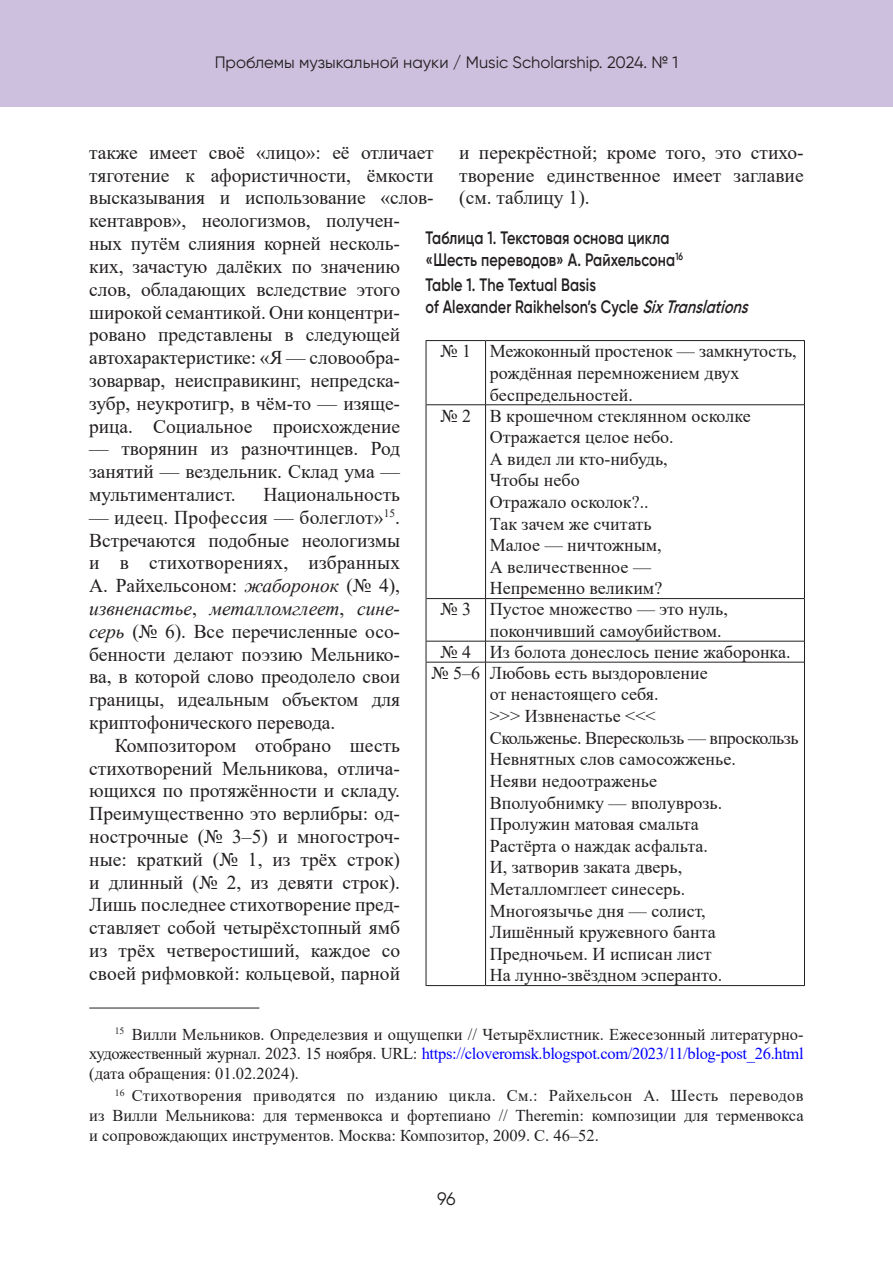
<style>
.page{position:relative;width:893px;height:1263px;background:#fff}
.page>*{position:absolute;margin:0;border:0;box-sizing:border-box;transform-origin:0 0}
.Текст{font:19.5px/22.8px "Times New Roman";letter-spacing:-.005em;color:#231f20;text-align:justify}
.Таблица{font:18px/21.6px "Times New Roman";color:#231f20}
.Таблица_назв{font:600 18px/21.6px "Gilroy";letter-spacing:.01em;color:#231f20;scale:.8 1}
.Таблица-2{font:18px "Times New Roman";letter-spacing:-.025em;color:#231f20}
.t1{font:18px "Gilroy";color:#231f20}
.Примечание{font:16.5px/19.8px "Times New Roman";color:#231f20;text-align:justify}
.t2{font:16.5px "Gilroy";color:#231f20}
.s1{font-style:italic}
.s2{color:#00f}
</style>
<div class="page">
<div style="left:0;top:0;width:893px;height:107px;background:#ccc0de"></div>
<hr style="left:485px;top:341px;width:1px;height:64px;background:#231f20">
<hr style="left:426px;top:404px;width:60px;height:1px;background:#231f20">
<hr style="left:486px;top:404px;width:318px;height:1px;background:#231f20">
<hr style="left:485px;top:405px;width:1px;height:193px;background:#231f20">
<hr style="left:426px;top:598px;width:60px;height:1px;background:#231f20">
<hr style="left:486px;top:598px;width:318px;height:1px;background:#231f20">
<hr style="left:485px;top:599px;width:1px;height:42px;background:#231f20">
<hr style="left:426px;top:641px;width:60px;height:1px;background:#231f20">
<hr style="left:486px;top:641px;width:318px;height:1px;background:#231f20">
<svg style="left:485px;top:641px;width:1px;height:21px"></svg>
<hr style="left:426px;top:662px;width:60px;height:1px;background:#231f20">
<hr style="left:486px;top:662px;width:318px;height:1px;background:#231f20">
<hr style="left:485px;top:662px;width:1px;height:323px;background:#231f20">
<hr style="left:426px;top:340px;width:60px;height:1px;background:#231f20">
<hr style="left:426px;top:341px;width:1px;height:64px;background:#231f20">
<hr style="left:486px;top:340px;width:319px;height:1px;background:#231f20">
<hr style="left:804px;top:341px;width:1px;height:64px;background:#231f20">
<hr style="left:426px;top:405px;width:1px;height:194px;background:#231f20">
<hr style="left:804px;top:405px;width:1px;height:194px;background:#231f20">
<hr style="left:426px;top:599px;width:1px;height:42px;background:#231f20">
<hr style="left:804px;top:599px;width:1px;height:42px;background:#231f20">
<svg style="left:426px;top:641px;width:1px;height:21px"></svg>
<svg style="left:804px;top:641px;width:1px;height:21px"></svg>
<hr style="left:426px;top:662px;width:1px;height:323px;background:#231f20">
<hr style="left:804px;top:662px;width:1px;height:323px;background:#231f20">
<hr style="left:426px;top:985px;width:60px;height:1px;background:#231f20">
<hr style="left:486px;top:985px;width:319px;height:1px;background:#231f20">
<hr style="left:89px;top:1008px;width:170px;height:1px;background:#231f20">
<p class="t2" style="left:215px;top:53px;width:465px">Проблемы музыкальной науки / Music Scholarship. 2024. № 1</p>
<p class="Текст" style="left:459px;top:140px;width:346px">и перекрёстной; кроме того, это стихо&shy;творение единственное имеет заглавие (см. таблицу 1).</p>
<p class="Текст" style="left:89px;top:140px;width:346px;text-align:left">также имеет своё «лицо»: её отличает тяготение к афористичности, ёмкости высказывания и использование «слов&shy;кентавров», неологизмов, получен&shy;ных путём слияния корней несколь&shy;ких, зачастую далёких по значению слов, обладающих вследствие этого широкой семантикой. Они концентри&shy;ровано представлены в следующей автохарактеристике: «Я — словообра&shy;зоварвар, неисправикинг, непредска&shy;зубр, неукротигр, в чём-то — изяще&shy;рица. Социальное происхождение</p>
<p class="Текст" style="left:89px;top:437px;width:312px">— творянин из разночтинцев. Род занятий — вездельник. Склад ума — мультименталист.</p>
<p class="Таблица_назв" style="left:426px;top:227px;width:323px">Таблица 1. Текстовая основа цикла «Шесть переводов» А. Райхельсона<sup>16</sup></p>
<p class="Таблица_назв" style="left:426px;top:274px;width:411px">Table 1. The Textual Basis<br>of Alexander Raikhelson’s Cycle <span class="s1">SixTranslations</span></p>
<p class="Таблица" style="left:440px;top:340px;width:32px">№ 1</p>
<p class="Таблица" style="left:490px;top:340px;width:308px">Межоконный простенок — замкнутость, рождённая перемножением двух беспредельностей.</p>
<p class="Таблица" style="left:440px;top:404px;width:32px">№ 2</p>
<p class="Таблица" style="left:490px;top:404px;width:262px">В крошечном стеклянном осколке</p>
<p class="Таблица" style="left:490px;top:426px;width:185px">Отражается целое небо.</p>
<p class="Таблица" style="left:490px;top:447px;width:179px">А видел ли кто-нибудь,</p>
<p class="Таблица" style="left:490px;top:469px;width:91px">Чтобы небо</p>
<p class="Таблица" style="left:490px;top:490px;width:160px">Отражало осколок?..</p>
<p class="Таблица" style="left:490px;top:512px;width:163px">Так зачем же считать</p>
<p class="Таблица" style="left:490px;top:534px;width:173px">Малое — ничтожным,</p>
<p class="Таблица" style="left:490px;top:555px;width:163px">А величественное —</p>
<p class="Таблица" style="left:490px;top:577px;width:174px">Непременно великим?</p>
<p class="Таблица" style="left:440px;top:598px;width:32px">№ 3</p>
<p class="Таблица" style="left:490px;top:598px;width:240px">Пустое множество — это нуль, покончивший самоубийством.</p>
<p class="Таблица" style="left:440px;top:640px;width:32px">№ 4</p>
<p class="Таблица" style="left:490px;top:640px;width:302px">Из болота донеслось пение жаборонка.</p>
<p class="Таблица" style="left:431px;top:661px;width:50px">№ 5–6</p>
<p class="Таблица" style="left:490px;top:661px;width:220px">Любовь есть выздоровление от ненастоящего себя.</p>
<p class="Таблица" style="left:490px;top:705px;width:167px">&gt;&gt;&gt; Извненастье &lt;&lt;&lt;</p>
<p class="Таблица-2" style="left:490px;top:725px;width:310px">Скольженье. Вперескользь — впроскользь</p>
<p class="Таблица" style="left:490px;top:748px;width:247px">Невнятных слов самосожженье.</p>
<p class="Таблица" style="left:490px;top:769px;width:169px">Неяви недоотраженье</p>
<p class="Таблица" style="left:490px;top:791px;width:234px">Вполуобнимку — вполуврозь.</p>
<p class="Таблица" style="left:490px;top:813px;width:211px">Пролужин матовая смальта</p>
<p class="Таблица" style="left:490px;top:834px;width:220px">Растёрта о наждак асфальта.</p>
<p class="Таблица" style="left:490px;top:856px;width:194px">И, затворив заката дверь,</p>
<p class="Таблица" style="left:490px;top:877px;width:197px">Металломглеет синесерь.</p>
<p class="Таблица" style="left:490px;top:899px;width:217px">Многоязычье дня — солист,</p>
<p class="Таблица" style="left:490px;top:921px;width:228px">Лишённый кружевного банта</p>
<p class="Таблица" style="left:490px;top:942px;width:223px">Предночьем. И исписан лист</p>
<p class="Таблица" style="left:490px;top:964px;width:234px">На лунно-звёздном эсперанто.</p>
<p class="Текст" style="left:263px;top:482px;width:138px">Национальность</p>
<p class="Текст" style="left:89px;top:505px;width:312px">— идеец. Профессия — болеглот»<sup>15</sup>.<br>Встречаются подобные неологизмы и в стихотворениях, избранных А. Райхельсоном: <span class="s1">жаборонок</span> (№ 4), <span class="s1">извненастье</span>, <span class="s1">металломглеет</span>, <span class="s1">сине&shy;серь</span> (№ 6). Все перечисленные осо&shy;бенности делают поэзию Мельнико&shy;ва, в которой слово преодолело свои границы, идеальным объектом для криптофонического перевода.</p>
<p class="Текст" style="left:89px;top:733px;width:312px;text-indent:26px">Композитором отобрано шесть стихотворений Мельникова, отлича&shy;ющихся по протяжённости и складу.<br>Преимущественно это верлибры: од&shy;нострочные (№ 3–5) и многостроч&shy;ные: краткий (№ 1, из трёх строк) и длинный (№ 2, из девяти строк).<br>Лишь последнее стихотворение пред&shy;ставляет собой четырёхстопный ямб из трёх четверостиший, каждое со своей рифмовкой: кольцевой, парной</p>
<p class="Примечание" style="left:89px;top:1024px;width:716px;text-indent:26px"><sup>15</sup> Вилли Мельников. Определезвия и ощущепки // Четырёхлистник. Ежесезонный литературно&shy;художественный журнал. 2023. 15 ноября. URL: <span class="s2">https://cloveromsk.blogspot.com/2023/11/blog-post_26.html </span>(дата обращения: 01.02.2024).</p>
<p class="Примечание" style="left:89px;top:1085px;width:716px;text-indent:26px"><sup>16</sup> Стихотворения приводятся по изданию цикла. См.: Райхельсон А. Шесть переводов из Вилли Мельникова: для терменвокса и фортепиано // Theremin: композиции для терменвокса и сопровождающих инструментов. Москва: Композитор, 2009. С. 46–52.</p>
<p class="t1" style="left:437px;top:1188px;width:20px">96</p>
</div>
